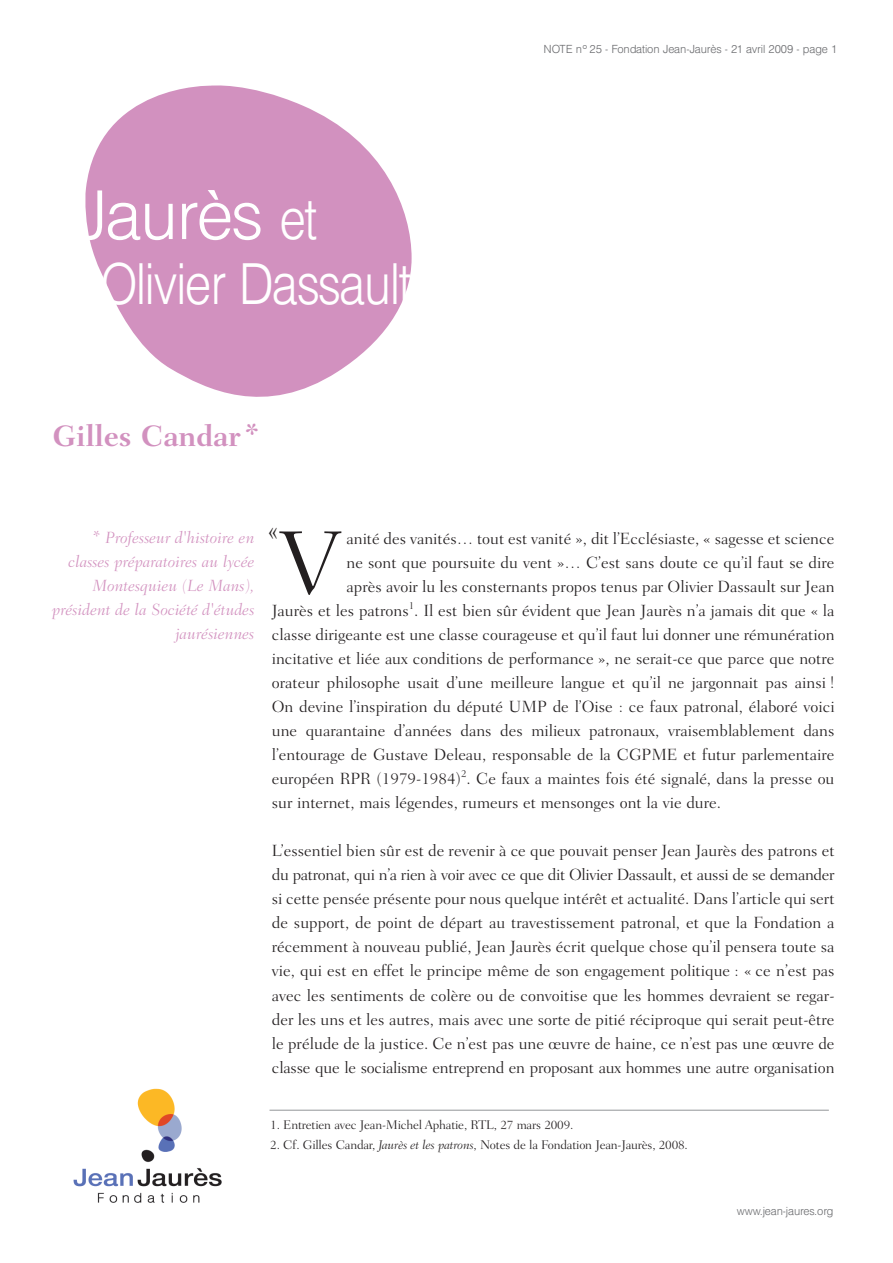
<style>
.page{position:relative;width:893px;height:1263px;background:#fff}
.page>*{position:absolute;margin:0;border:0;box-sizing:border-box;transform-origin:0 0}
.t1{font:300 90.15px "Fairfield LH";color:#231f20;scale:1.06 1}
.t2{font:300 67.5px "AT Triumvirate";letter-spacing:-.025em;color:#fff}
.t3{font:300 56.55px "AT Triumvirate";letter-spacing:-.025em;color:#fff;scale:.86 1}
.t4{font:300 36px "Fairfield LH";color:#231f20;scale:.61 1}
.t5{font:700 30px "Fairfield LH";letter-spacing:-.01em;color:#d291bf}
.t6{font:300 16.5px/24px "Fairfield LH";color:#231f20;text-align:justify}
.t7{font:italic 300 16.5px/24px "Fairfield LH";color:#d291bf;text-align:right}
.t8{font:300 12.75px "Fairfield LH";letter-spacing:-.015em;color:#231f20}
.t9{font:300 11.25px "AT Triumvirate";letter-spacing:-.01em;color:#6c6d70}
.t10{font:300 10.5px "Fairfield LH";color:#231f20}
.s1{font-size:56.55px}
.s2{font-style:italic}
</style>
<div class="page">
<svg style="left:85px;top:85px;width:327px;height:312px;fill:#d291bf"></svg>
<img style="left:73px;top:1088px;width:149px;height:115px">
<hr style="left:269px;top:1110px;width:560px;height:1px;background:#939598">
<h2 class="t2" style="left:74px;top:190px;width:245px">Jaurès <span class="s1">et</span></h2>
<h3 class="t3" style="left:101px;top:263px;width:362px">Olivier Dassault</h3>
<h3 class="t5" style="left:53px;top:423px;width:210px">Gilles Candar*</h3>
<p class="t9" style="left:543px;top:45px;width:295px">NOTE n°25 - Fondation Jean-Jaurès - 21 avril 2009 - page 1</p>
<h3 class="t4" style="left:268px;top:514px;width:18px">«</h3>
<p class="t7" style="left:52px;top:527px;width:204px">* Professeur d'histoire en classes préparatoires au lycée<br>Montesquieu (Le Mans), président de la Société d'études jaurésiennes</p>
<h1 class="t1" style="left:280px;top:527px;width:59px">V</h1>
<p class="t6" style="left:272px;top:528px;width:564px;text-align:right">anité des vanités… tout est vanité », dit l’Ecclésiaste, « sagesse et science<br>ne sont que poursuite du vent »… C’est sans doute ce qu’il faut se dire<br>après avoir lu les consternants propos tenus par Olivier Dassault sur Jean<br>Jaurès et les patrons . Il est bien sûr évident que Jean Jaurès n’a jamais dit que « la</p>
<p class="t10" style="left:409px;top:601px;width:7px">1</p>
<p class="t6" style="left:272px;top:624px;width:564px">classe dirigeante est une classe courageuse et qu’il faut lui donner une rémunération incitative et liée aux conditions de performance », ne serait-ce que parce que notre orateur philosophe usait d’une meilleure langue et qu’il ne jargonnait pas ainsi !<br>On devine l’inspiration du député UMP de l’Oise : ce faux patronal, élaboré voici une quarantaine d’années dans des milieux patronaux, vraisemblablement dans l’entourage de Gustave Deleau, responsable de la CGPME et futur parlementaire européen RPR (1979-1984) . Ce faux a maintes fois été signalé, dans la presse ou</p>
<p class="t10" style="left:461px;top:769px;width:7px">2</p>
<p class="t6" style="left:272px;top:792px;width:451px">sur internet, mais légendes, rumeurs et mensonges ont la vie dure.</p>
<p class="t6" style="left:272px;top:840px;width:564px">L’essentiel bien sûr est de revenir à ce que pouvait penser Jean Jaurès des patrons et du patronat, qui n’a rien à voir avec ce que dit Olivier Dassault, et aussi de se demander si cette pensée présente pour nous quelque intérêt et actualité. Dans l’article qui sert de support, de point de départ au travestissement patronal, et que la Fondation a récemment à nouveau publié, Jean Jaurès écrit quelque chose qu’il pensera toute sa vie, qui est en effet le principe même de son engagement politique : « ce n’est pas avec les sentiments de colère ou de convoitise que les hommes devraient se regar&shy;der les uns et les autres, mais avec une sorte de pitié réciproque qui serait peut-être le prélude de la justice. Ce n’est pas une œuvre de haine, ce n’est pas une œuvre de classe que le socialisme entreprend en proposant aux hommes une autre organisation</p>
<p class="t8" style="left:270px;top:1120px;width:305px">1. Entretien avec Jean-Michel Aphatie, RTL, 27 mars 2009.</p>
<p class="t8" style="left:270px;top:1139px;width:419px">2. Cf. Gilles Candar, <span class="s2">Jaurès et les patrons</span>, Notes de la Fondation Jean-Jaurès, 2008.</p>
<p class="t9" style="left:737px;top:1206px;width:98px">www.jean-jaures.org</p>
</div>
